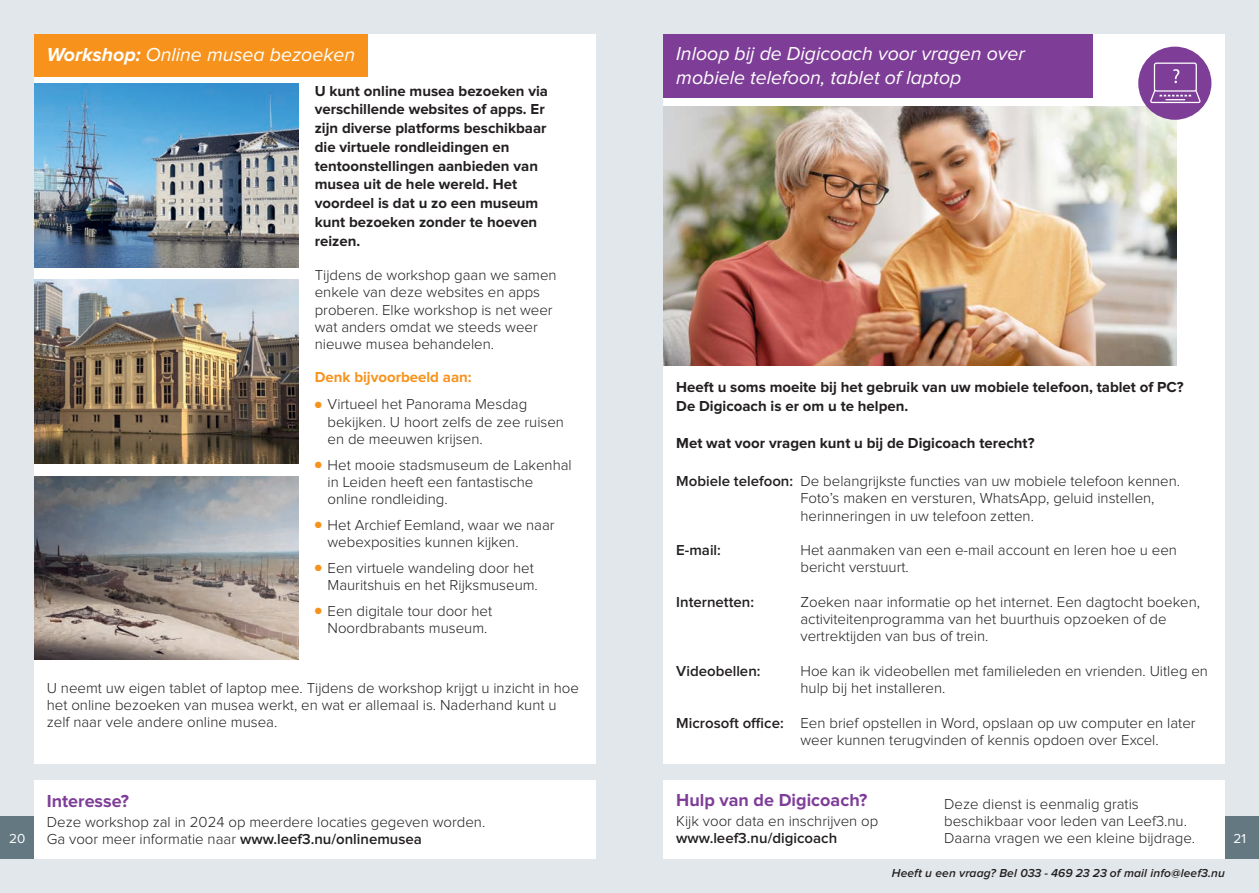
<style>
.page{position:relative;width:1259px;height:893px;background:#e1e7ea}
.page>*{position:absolute;margin:0;border:0;box-sizing:border-box;transform-origin:0 0}
.t1{font:italic 19.5px/23.4px "Proxima Nova";color:#fff}
.t2{font:700 18px "Proxima Nova";color:#7e3e98}
.t3{font:300 15px/17.2px "Proxima Nova";color:#231f20}
.t4{font:700 15px/18.8px "Proxima Nova";color:#231f20}
.t5{font:600 15px "Proxima Nova";color:#231f20}
.t6{font:700 15px "Proxima Nova";color:#f7931d}
.t7{font:13.5px "Proxima Nova";color:#fff}
.t8{font:italic 600 12px "Proxima Nova";letter-spacing:.01em;color:#231f20}
.s1{font-weight:700}
.s2{color:#f7931d}
.s3{font-weight:600}
</style>
<div class="page">
<div style="left:0;top:816px;width:34px;height:43px;background:#647882"></div>
<div style="left:1225px;top:816px;width:34px;height:43px;background:#647882"></div>
<div style="left:34px;top:34px;width:561px;height:729px;background:#fff"></div>
<div style="left:663px;top:34px;width:562px;height:729px;background:#fff"></div>
<div style="left:663px;top:780px;width:562px;height:79px;background:#fff"></div>
<div style="left:34px;top:780px;width:561px;height:79px;background:#fff"></div>
<img style="left:663px;top:106px;width:514px;height:260px">
<div style="left:663px;top:34px;width:430px;height:64px;background:#7e3e98"></div>
<img style="left:34px;top:84px;width:264px;height:183px">
<img style="left:34px;top:280px;width:264px;height:183px">
<img style="left:34px;top:476px;width:264px;height:184px">
<div style="left:34px;top:34px;width:334px;height:43px;background:#f7931d"></div>
<div style="left:1138px;top:47px;width:73px;height:73px;background:#7e3e98;border-radius:50%"></div>
<div style="left:1153px;top:63px;width:43px;height:29px;border:1px solid #fff;border-radius:2px"></div>
<svg style="left:1150px;top:89px;width:50px;height:15px"></svg>
<svg style="left:1173px;top:69px;width:6px;height:14px"></svg>
<h1 class="t1" style="left:47px;top:44px;width:310px"><span class="s1">Workshop:</span> Online musea bezoeken</h1>
<p class="t4" style="left:315px;top:82px;width:235px">U kunt online musea bezoeken via verschillende websites of apps. Er zijn diverse platforms beschikbaar die virtuele rondleidingen en tentoonstellingen aanbieden van musea uit de hele wereld. Het voordeel is dat u zo een museum kunt bezoeken zonder te hoeven reizen.</p>
<p class="t3" style="left:315px;top:267px;width:243px">Tijdens de workshop gaan we samen enkele van deze websites en apps proberen. Elke workshop is net weer wat anders omdat we steeds weer nieuwe musea behandelen.</p>
<p class="t6" style="left:315px;top:368px;width:158px">Denk bijvoorbeeld aan:</p>
<p class="t3" style="left:327px;top:396px;width:238px;text-indent:-13px"><span class="s2">●</span> Virtueel het Panorama Mesdag bekijken. U hoort zelfs de zee ruisen en de meeuwen krijsen.</p>
<p class="t3" style="left:327px;top:457px;width:246px;text-indent:-13px"><span class="s2">●</span> Het mooie stadsmuseum de Lakenhal in Leiden heeft een fantastische online rondleiding.</p>
<p class="t3" style="left:327px;top:517px;width:229px;text-indent:-13px"><span class="s2">●</span> Het Archief Eemland, waar we naar webexposities kunnen kijken.</p>
<p class="t3" style="left:315px;top:560px;width:225px;text-align:right"><span class="s2">●</span> Een virtuele wandeling door het<br>Mauritshuis en het Rijksmuseum.</p>
<p class="t3" style="left:315px;top:603px;width:179px;text-align:center"><span class="s2">●</span> Een digitale tour door het<br>Noordbrabants museum.</p>
<p class="t3" style="left:47px;top:680px;width:533px">U neemt uw eigen tablet of laptop mee. Tijdens de workshop krijgt u inzicht in hoe het online bezoeken van musea werkt, en wat er allemaal is. Naderhand kunt u zelf naar vele andere online musea.</p>
<h1 class="t1" style="left:676px;top:43px;width:350px">Inloop bij de Digicoach voor vragen over mobiele telefoon, tablet of laptop</h1>
<p class="t4" style="left:676px;top:378px;width:509px">Heeft u soms moeite bij het gebruik van uw mobiele telefoon, tablet of PC?<br>De Digicoach is er om u te helpen.</p>
<p class="t4" style="left:676px;top:434px;width:360px">Met wat voor vragen kunt u bij de Digicoach terecht?</p>
<p class="t3" style="left:800px;top:473px;width:381px;text-indent:-124px"><span class="s3">Mobiele telefoon:</span> De belangrijkste functies van uw mobiele telefoon kennen.<br>Foto’s maken en versturen, WhatsApp, geluid instellen, herinneringen in uw telefoon zetten.</p>
<p class="t5" style="left:676px;top:543px;width:46px">E-mail:</p>
<p class="t3" style="left:800px;top:542px;width:378px">Het aanmaken van een e-mail account en leren hoe u een bericht verstuurt.</p>
<p class="t5" style="left:676px;top:595px;width:79px">Internetten:</p>
<p class="t3" style="left:800px;top:594px;width:401px">Zoeken naar informatie op het internet. Een dagtocht boeken, activiteitenprogramma van het buurthuis opzoeken of de vertrektijden van bus of trein.</p>
<p class="t5" style="left:676px;top:664px;width:86px">Videobellen:</p>
<p class="t3" style="left:800px;top:663px;width:409px">Hoe kan ik videobellen met familieleden en vrienden. Uitleg en hulp bij het installeren.</p>
<p class="t3" style="left:800px;top:715px;width:397px;text-indent:-124px"><span class="s3">Microsoft office:</span> Een brief opstellen in Word, opslaan op uw computer en later weer kunnen terugvinden of kennis opdoen over Excel.</p>
<p class="t2" style="left:676px;top:790px;width:192px">Hulp van de Digicoach?</p>
<p class="t3" style="left:676px;top:813px;width:204px">Kijk voor data en inschrijven op</p>
<p class="t5" style="left:676px;top:832px;width:162px">www.leef3.nu/digicoach</p>
<p class="t2" style="left:47px;top:790px;width:84px">Interesse?</p>
<p class="t3" style="left:47px;top:814px;width:440px">Deze workshop zal in 2024 op meerdere locaties gegeven worden.<br>Ga voor meer informatie naar <span class="s3">www.leef3.nu/onlinemusea</span></p>
<p class="t3" style="left:944px;top:796px;width:252px">Deze dienst is eenmalig gratis beschikbaar voor leden van Leef3.nu.<br>Daarna vragen we een kleine bijdrage.</p>
<p class="t7" style="left:9px;top:831px;width:18px">20</p>
<p class="t7" style="left:1233px;top:831px;width:14px">21</p>
<p class="t8" style="left:892px;top:866px;width:334px">Heeft u een vraag? Bel 033 - 469 23 23 of mail info@leef3.nu</p>
</div>
